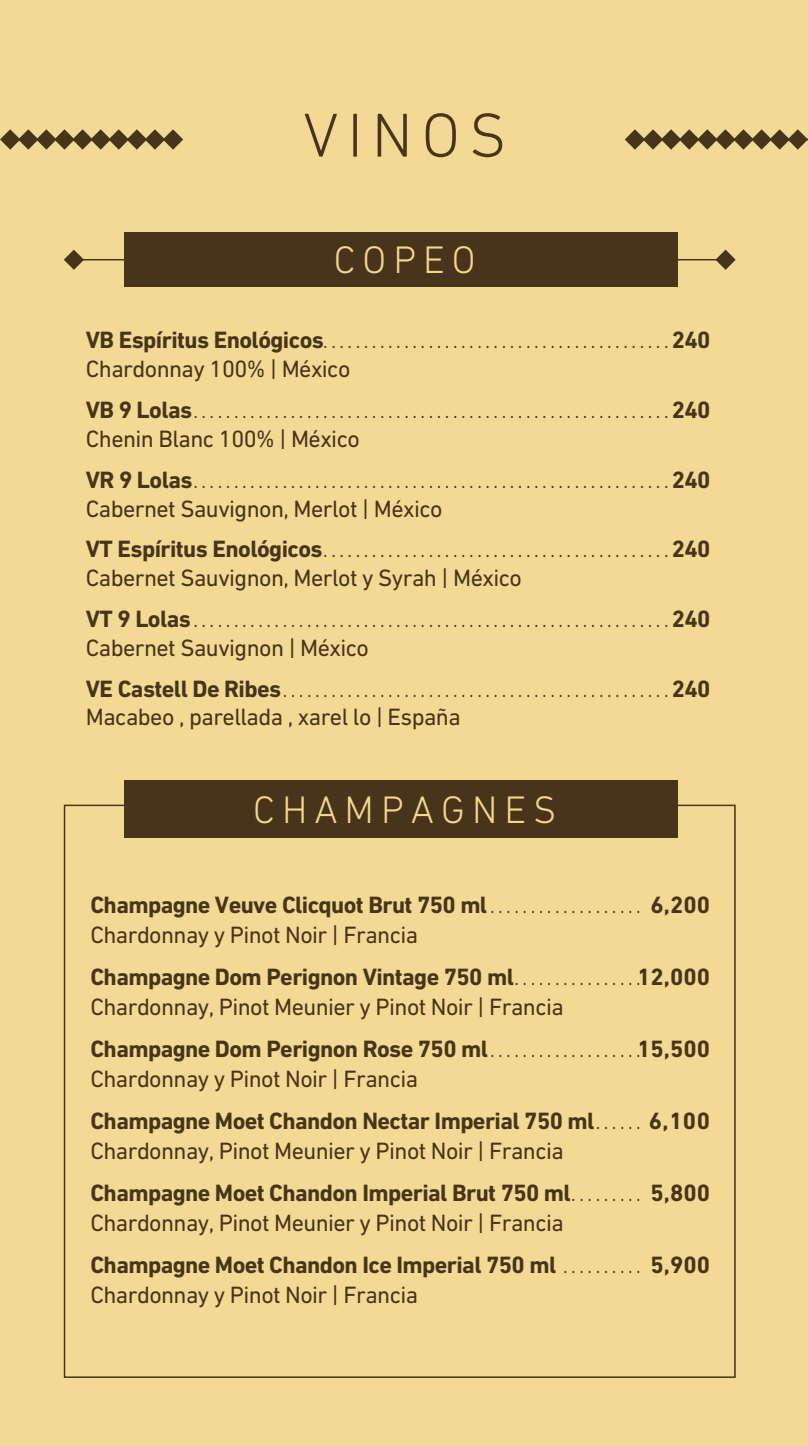
<style>
.page{position:relative;width:808px;height:1446px;background:#f3da94}
.page>*{position:absolute;margin:0;border:0;box-sizing:border-box;transform-origin:0 0}
.t1{font:300 63px "DIN Next LT Pro";letter-spacing:.14em;color:#48341b}
.t2{font:300 39px "DIN Next LT Pro";letter-spacing:.18em;color:#f2d78c}
.t3{font:300 24px/28.8px "DIN Next LT Pro";color:#48341b}
.t4{font:700 24px/30px "DIN Next LT Pro";letter-spacing:-.025em;color:#48341b}
.t5{font:24px/30px "DIN Next LT Pro";letter-spacing:-.025em;color:#48341b}
.s1{font-weight:700}
.s2{font-weight:400}
.s3{font-weight:300}
</style>
<div class="page">
<svg style="left:0;top:129px;width:183px;height:21px"></svg>
<svg style="left:625px;top:129px;width:183px;height:21px"></svg>
<div style="left:125px;top:232px;width:553px;height:55px;background:#48331b"></div>
<div style="left:125px;top:780px;width:553px;height:57px;background:#48331b"></div>
<hr style="left:83px;top:259px;width:636px;height:1px;background:#48331b">
<svg style="left:64px;top:250px;width:20px;height:20px"></svg>
<svg style="left:715px;top:250px;width:21px;height:20px"></svg>
<h1 class="t1" style="left:303px;top:99px;width:205px">VINOS</h1>
<h2 class="t2" style="left:334px;top:238px;width:143px">COPEO</h2>
<p class="t3" style="left:86px;top:326px;width:626px"><span class="s1">VB Espíritus Enológicos</span>...........................................<span class="s1">240<br></span><span class="s2">Chardonnay 100% | México</span></p>
<p class="t3" style="left:86px;top:395px;width:626px"><span class="s1">VB 9 Lolas</span>...........................................................<span class="s1">240<br></span><span class="s2">Chenin Blanc 100% | México</span></p>
<p class="t3" style="left:86px;top:465px;width:626px"><span class="s1">VR 9 Lolas</span>...........................................................<span class="s1">240<br></span><span class="s2">Cabernet Sauvignon, Merlot | México</span></p>
<p class="t3" style="left:86px;top:534px;width:626px"><span class="s1">VT Espíritus Enológicos</span>...........................................<span class="s1">240<br></span><span class="s2">Cabernet Sauvignon, Merlot y Syrah | México</span></p>
<p class="t3" style="left:86px;top:604px;width:626px"><span class="s1">VT 9 Lolas</span>...........................................................<span class="s1">240<br></span><span class="s2">Cabernet Sauvignon | México</span></p>
<p class="t3" style="left:86px;top:674px;width:626px"><span class="s1">VE Castell De Ribes</span>................................................<span class="s1">240<br></span><span class="s2">Macabeo , parellada , xarel lo | España</span></p>
<h2 class="t2" style="left:253px;top:787px;width:305px">CHAMPAGNES</h2>
<p class="t4" style="left:90px;top:889px;width:621px">Champagne Veuve Clicquot Brut 750 ml<span class="s3">.. .. .. .. .. .. .. .. .. .</span> 6,200<br><span class="s2">Chardonnay y Pinot Noir | Francia</span></p>
<p class="t5" style="left:90px;top:961px;width:621px"><span class="s1">Champagne Dom Perignon Vintage 750 ml</span><span class="s3">.. .. .. .. .. .. .. . .</span><span class="s1">12,000<br></span>Chardonnay, Pinot Meunier y Pinot Noir | Francia</p>
<p class="t4" style="left:90px;top:1033px;width:621px">Champagne Dom Perignon Rose 750 ml<span class="s3">.. .. .. .. .. .. .. .. .. .</span>15,500<br><span class="s2">Chardonnay y Pinot Noir | Francia</span></p>
<p class="t4" style="left:90px;top:1105px;width:621px">Champagne Moet Chandon Nectar Imperial 750 ml<span class="s3">. .. .. .</span> 6,100<br><span class="s2">Chardonnay, Pinot Meunier y Pinot Noir | Francia</span></p>
<p class="t4" style="left:90px;top:1177px;width:621px">Champagne Moet Chandon Imperial Brut 750 ml<span class="s3">. .. .. .. . .</span> 5,800<br><span class="s2">Chardonnay, Pinot Meunier y Pinot Noir | Francia</span></p>
<p class="t4" style="left:90px;top:1249px;width:621px">Champagne Moet Chandon Ice Imperial 750 ml <span class="s3">.. .. .. .. . .</span> 5,900<br><span class="s2">Chardonnay y Pinot Noir | Francia</span></p>
</div>
